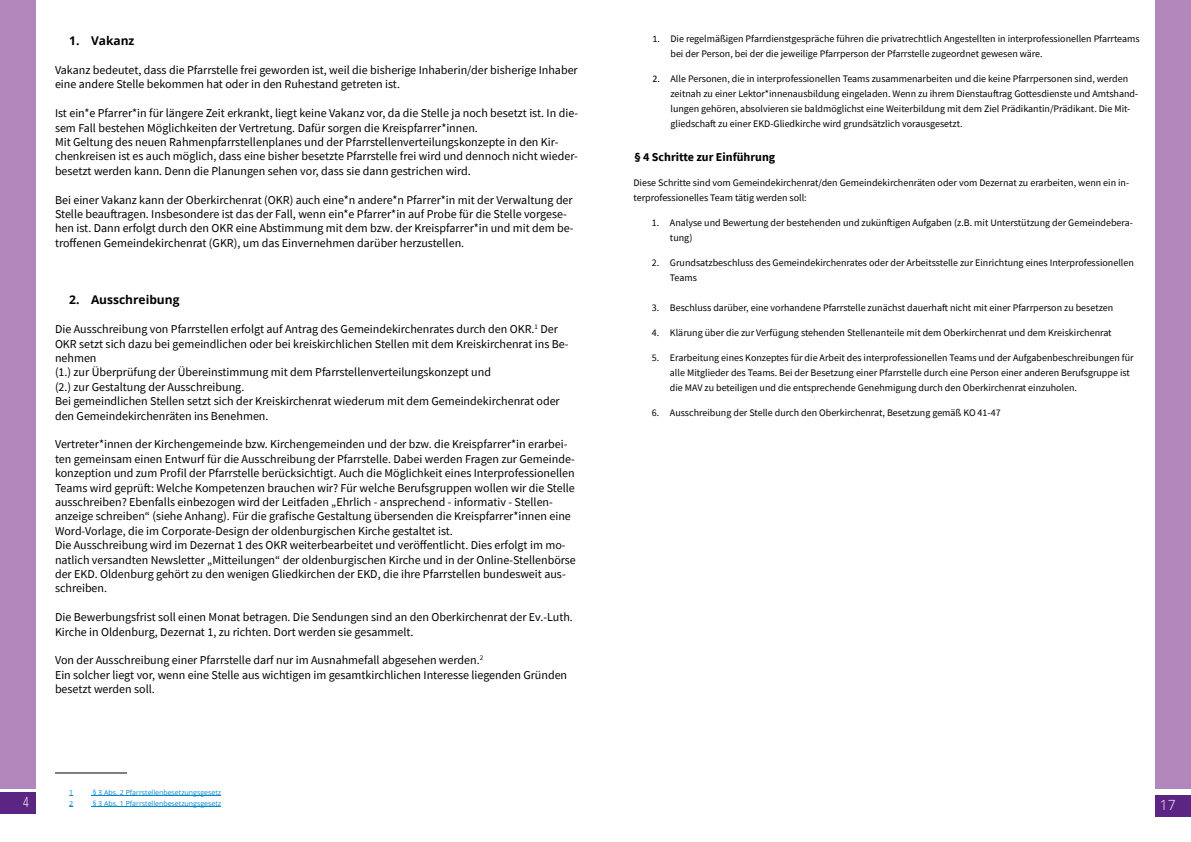
<style>
.page{position:relative;width:1191px;height:842px;background:#fff}
.page>*{position:absolute;margin:0;border:0;box-sizing:border-box;transform-origin:0 0}
.t1{font:300 14px "Open Sans";color:#fff}
.Fußnoten{font:300 condensed 14px "Open Sans";color:#fff}
.No_Spacing{font:12px/14.4px "Source Sans Pro";color:#000}
.t2{font:700 12px "Open Sans";color:#000}
.t3{font:700 12px "Source Sans Pro";color:#000}
.t4{font:10px/15px "Source Sans Pro";color:#000}
.Fußnoten-2{font:7px "Open Sans";color:#0086ce}
.s1{font-family:"Calibri"}
</style>
<div class="page">
<div style="left:0;top:792px;width:36px;height:22px;background:#5c2483"></div>
<div style="left:0;top:0;width:36px;height:788px;background:#b288bc"></div>
<div style="left:1155px;top:795px;width:36px;height:21px;background:#5c2483"></div>
<div style="left:1155px;top:0;width:36px;height:788px;background:#b288bc"></div>
<hr style="left:55px;top:772px;width:72px;height:1px;background:#000">
<hr style="left:91px;top:795px;width:130px;height:1px;background:#0086ce">
<hr style="left:91px;top:806px;width:130px;height:1px;background:#0086ce">
<p class="t2" style="left:69px;top:32px;width:67px">1. Vakanz</p>
<p class="No_Spacing" style="left:55px;top:63px;width:524px">Vakanz bedeutet, dass die Pfarrstelle frei geworden ist, weil die bisherige Inhaberin/der bisherige Inhaber eine andere Stelle bekommen hat oder in den Ruhestand getreten ist.</p>
<p class="No_Spacing" style="left:55px;top:106px;width:524px">Ist ein*e Pfarrer*in für längere Zeit erkrankt, liegt keine Vakanz vor, da die Stelle ja noch besetzt ist. In die&shy;sem Fall bestehen Möglichkeiten der Vertretung. Dafür sorgen die Kreispfarrer*innen.</p>
<p class="No_Spacing" style="left:55px;top:135px;width:524px">Mit Geltung des neuen Rahmenpfarrstellenplanes und der Pfarrstellenverteilungskonzepte in den Kir&shy;chenkreisen ist es auch möglich, dass eine bisher besetzte Pfarrstelle frei wird und dennoch nicht wieder&shy;besetzt werden kann. Denn die Planungen sehen vor, dass sie dann gestrichen wird.</p>
<p class="No_Spacing" style="left:55px;top:192px;width:520px">Bei einer Vakanz kann der Oberkirchenrat (OKR) auch eine*n andere*n Pfarrer*in mit der Verwaltung der Stelle beauftragen. Insbesondere ist das der Fall, wenn ein*e Pfarrer*in auf Probe für die Stelle vorgese&shy;hen ist. Dann erfolgt durch den OKR eine Abstimmung mit dem bzw. der Kreispfarrer*in und mit dem be&shy;troffenen Gemeindekirchenrat (GKR), um das Einvernehmen darüber herzustellen.</p>
<p class="t2" style="left:69px;top:292px;width:112px">2. Ausschreibung</p>
<p class="No_Spacing" style="left:55px;top:322px;width:515px">Die Ausschreibung von Pfarrstellen erfolgt auf Antrag des Gemeindekirchenrates durch den OKR.<sup>1</sup> Der<br>OKR setzt sich dazu bei gemeindlichen oder bei kreiskirchlichen Stellen mit dem Kreiskirchenrat ins Be&shy;nehmen</p>
<p class="No_Spacing" style="left:55px;top:365px;width:437px">(1.) zur Überprüfung der Übereinstimmung mit dem Pfarrstellenverteilungskonzept und</p>
<p class="No_Spacing" style="left:55px;top:380px;width:191px">(2.) zur Gestaltung der Ausschreibung.</p>
<p class="No_Spacing" style="left:55px;top:394px;width:506px">Bei gemeindlichen Stellen setzt sich der Kreiskirchenrat wiederum mit dem Gemeindekirchenrat oder den Gemeindekirchenräten ins Benehmen.</p>
<p class="No_Spacing" style="left:55px;top:437px;width:521px">Vertreter*innen der Kirchengemeinde bzw. Kirchengemeinden und der bzw. die Kreispfarrer*in erarbei&shy;ten gemeinsam einen Entwurf für die Ausschreibung der Pfarrstelle. Dabei werden Fragen zur Gemeinde&shy;konzeption und zum Profil der Pfarrstelle berücksichtigt. Auch die Möglichkeit eines Interprofessionellen Teams wird geprüft: Welche Kompetenzen brauchen wir? Für welche Berufsgruppen wollen wir die Stelle ausschreiben? Ebenfalls einbezogen wird der Leitfaden „Ehrlich - ansprechend - informativ - Stellen&shy;anzeige schreiben“ (siehe Anhang). Für die grafische Gestaltung übersenden die Kreispfarrer*innen eine Word-Vorlage, die im Corporate-Design der oldenburgischen Kirche gestaltet ist.</p>
<p class="No_Spacing" style="left:55px;top:538px;width:522px">Die Ausschreibung wird im Dezernat 1 des OKR weiterbearbeitet und veröffentlicht. Dies erfolgt im mo&shy;natlich versandten Newsletter „Mitteilungen“ der oldenburgischen Kirche und in der Online-Stellenbörse der EKD. Oldenburg gehört zu den wenigen Gliedkirchen der EKD, die ihre Pfarrstellen bundesweit aus&shy;schreiben.</p>
<p class="No_Spacing" style="left:55px;top:610px;width:519px">Die Bewerbungsfrist soll einen Monat betragen. Die Sendungen sind an den Oberkirchenrat der Ev.-Luth.<br>Kirche in Oldenburg, Dezernat 1, zu richten. Dort werden sie gesammelt.</p>
<p class="No_Spacing" style="left:55px;top:653px;width:430px">Von der Ausschreibung einer Pfarrstelle darf nur im Ausnahmefall abgesehen werden.<sup>2</sup></p>
<p class="No_Spacing" style="left:55px;top:668px;width:513px">Ein solcher liegt vor, wenn eine Stelle aus wichtigen im gesamtkirchlichen Interesse liegenden Gründen besetzt werden soll.</p>
<p class="t4" style="left:670px;top:31px;width:470px;text-indent:-18px"><span class="s1">1.</span> Die regelmäßigen Pfarrdienstgespräche führen die privatrechtlich Angestellten in interprofessionellen Pfarrteams bei der Person, bei der die jeweilige Pfarrperson der Pfarrstelle zugeordnet gewesen wäre.</p>
<p class="t4" style="left:670px;top:71px;width:469px;text-indent:-18px"><span class="s1">2.</span> Alle Personen, die in interprofessionellen Teams zusammenarbeiten und die keine Pfarrpersonen sind, werden zeitnah zu einer Lektor*innenausbildung eingeladen. Wenn zu ihrem Dienstauftrag Gottesdienste und Amtshand&shy;lungen gehören, absolvieren sie baldmöglichst eine Weiterbildung mit dem Ziel Prädikantin/Prädikant. Die Mit&shy;gliedschaft zu einer EKD-Gliedkirche wird grundsätzlich vorausgesetzt.</p>
<p class="t3" style="left:634px;top:149px;width:142px">§ 4 Schritte zur Einführung</p>
<p class="t4" style="left:633px;top:175px;width:497px">Diese Schritte sind vom Gemeindekirchenrat/den Gemeindekirchenräten oder vom Dezernat zu erarbeiten, wenn ein in&shy;terprofessionelles Team tätig werden soll:</p>
<p class="t4" style="left:670px;top:215px;width:464px;text-indent:-18px">1. Analyse und Bewertung der bestehenden und zukünftigen Aufgaben (z.B. mit Unterstützung der Gemeindebera&shy;tung)</p>
<p class="t4" style="left:670px;top:255px;width:465px;text-indent:-18px">2. Grundsatzbeschluss des Gemeindekirchenrates oder der Arbeitsstelle zur Einrichtung eines Interprofessionellen<br>Teams</p>
<p class="t4" style="left:652px;top:300px;width:463px">3. Beschluss darüber, eine vorhandene Pfarrstelle zunächst dauerhaft nicht mit einer Pfarrperson zu besetzen</p>
<p class="t4" style="left:652px;top:325px;width:461px">4. Klärung über die zur Verfügung stehenden Stellenanteile mit dem Oberkirchenrat und dem Kreiskirchenrat</p>
<p class="t4" style="left:670px;top:350px;width:465px;text-indent:-18px">5. Erarbeitung eines Konzeptes für die Arbeit des interprofessionellen Teams und der Aufgabenbeschreibungen für alle Mitglieder des Teams. Bei der Besetzung einer Pfarrstelle durch eine Person einer anderen Berufsgruppe ist die MAV zu beteiligen und die entsprechende Genehmigung durch den Oberkirchenrat einzuholen.</p>
<p class="t4" style="left:652px;top:405px;width:350px">6. Ausschreibung der Stelle durch den Oberkirchenrat, Besetzung gemäß KO 41-47</p>
<p class="Fußnoten-2" style="left:69px;top:788px;width:6px">1</p>
<p class="Fußnoten-2" style="left:93px;top:788px;width:130px">§ 3 Abs. 2 Pfarrstellenbesetzungsgesetz</p>
<p class="Fußnoten-2" style="left:69px;top:799px;width:6px">2</p>
<p class="Fußnoten-2" style="left:93px;top:799px;width:130px">§ 3 Abs. 1 Pfarrstellenbesetzungsgesetz</p>
<p class="Fußnoten" style="left:23px;top:792px;width:7px">4</p>
<p class="t1" style="left:1159px;top:795px;width:17px">17</p>
</div>
